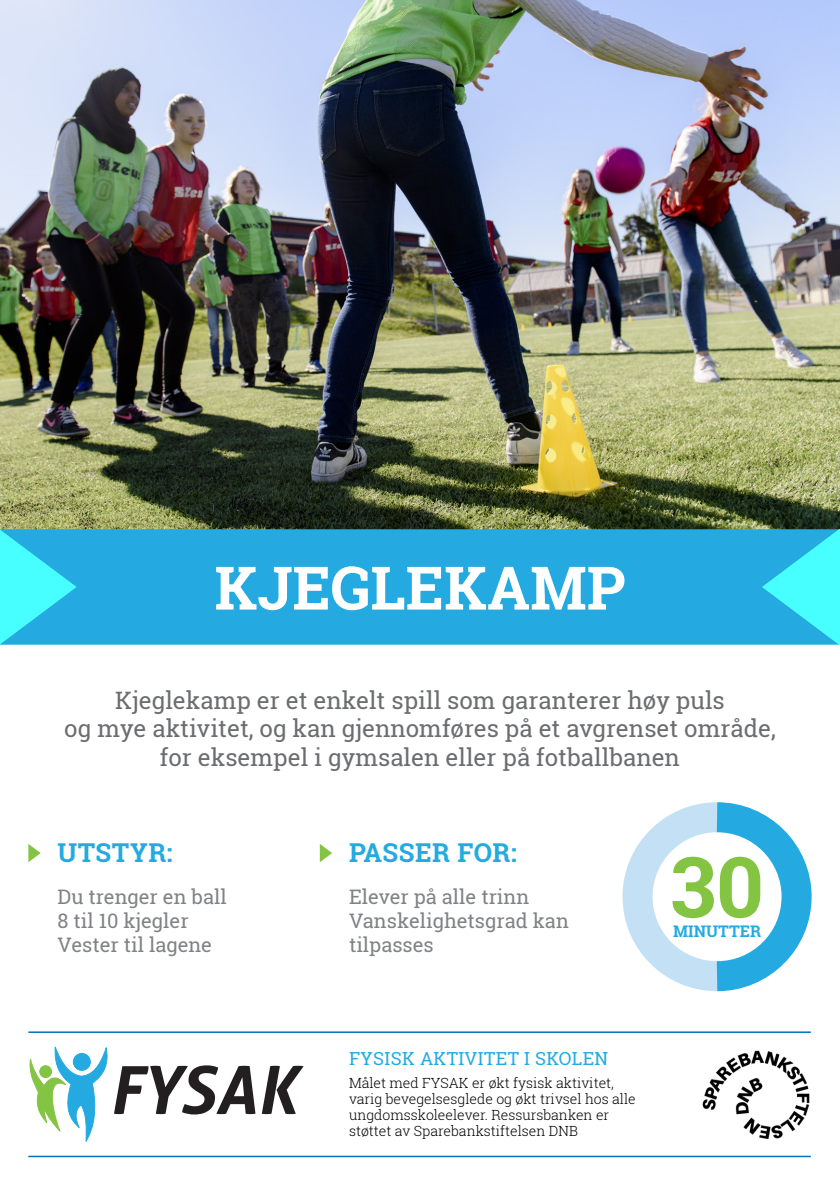
<style>
.page{position:relative;width:840px;height:1191px;background:#fff}
.page>*{position:absolute;margin:0;border:0;box-sizing:border-box;transform-origin:0 0}
.Tittel_neg{font:700 84px "Roboto Slab";color:#84c443}
.Tittel_neg-2{font:700 60px "Roboto Slab";color:#fff}
.Tittel2{font:700 26px "Roboto Slab";letter-spacing:.02em;color:#24aae1}
.Ingress{font:24px/28.8px "Roboto Slab";color:#6c6d70;text-align:center}
.Ingress2{font:20px/24px "Roboto Slab";color:#808285}
.Tekst{font:20px "Roboto Slab";color:#808285}
.t1{font:18px "Roboto Slab";letter-spacing:.02em;color:#24aae1}
.Tittel_neg-3{font:700 16px "Roboto Slab";color:#24aae1}
.t2{font:300 14px/16px "Roboto Slab";color:#000}
</style>
<div class="page">
<img style="left:0;top:0;width:839px;height:529px">
<svg style="left:262px;top:1065px;width:41px;height:49px"></svg>
<svg style="left:29px;top:1046px;width:226px;height:96px"></svg>
<div style="left:40px;top:1065px;width:12px;height:12px;background:#84c443;border-radius:50%"></div>
<div style="left:39px;top:1065px;width:13px;height:13px;border:1px solid #84c443;border-radius:50%"></div>
<div style="left:77px;top:529px;width:684px;height:115px;background:#24aae1"></div>
<svg style="left:0;top:502px;width:77px;height:143px;background:#4acbd5"></svg>
<svg style="left:761px;top:502px;width:78px;height:143px;background:#34b6c8"></svg>
<svg style="left:28px;top:844px;width:13px;height:18px"></svg>
<hr style="left:28px;top:1031px;width:782px;height:2px;background:#0072bc">
<hr style="left:28px;top:1155px;width:782px;height:2px;background:#0072bc">
<svg style="left:622px;top:802px;width:190px;height:190px"></svg>
<svg style="left:319px;top:844px;width:13px;height:18px"></svg>
<img style="left:702px;top:1050px;width:108px;height:90px">
<p class="Tittel_neg-2" style="left:214px;top:546px;width:412px">KJEGLEKAMP</p>
<p class="Ingress" style="left:64px;top:685px;width:712px">Kjeglekamp er et enkelt spill som garanterer høy puls<br>og mye aktivitet, og kan gjennomføres på et avgrenset område, for eksempel i gymsalen eller på fotballbanen</p>
<p class="Tittel2" style="left:57px;top:835px;width:116px">UTSTYR:</p>
<p class="Ingress2" style="left:57px;top:884px;width:171px">Du trenger en ball</p>
<p class="Ingress2" style="left:57px;top:908px;width:132px">8 til 10 kjegler</p>
<p class="Ingress2" style="left:57px;top:932px;width:156px">Vester til lagene</p>
<p class="Tittel2" style="left:349px;top:835px;width:169px">PASSER FOR:</p>
<p class="Tekst" style="left:349px;top:883px;width:182px">Elever på alle trinn</p>
<p class="Ingress2" style="left:349px;top:908px;width:221px">Vanskelighetsgrad kan tilpasses</p>
<p class="Tittel_neg" style="left:669px;top:829px;width:95px">30</p>
<p class="Tittel_neg-3" style="left:672px;top:919px;width:89px">MINUTTER</p>
<p class="t1" style="left:349px;top:1046px;width:260px">FYSISK AKTIVITET I SKOLEN</p>
<p class="t2" style="left:349px;top:1074px;width:288px">Målet med FYSAK er økt fysisk aktivitet, varig bevegelsesglede og økt trivsel hos alle ungdomsskoleelever. Ressursbanken er støttet av Sparebankstiftelsen DNB</p>
</div>
